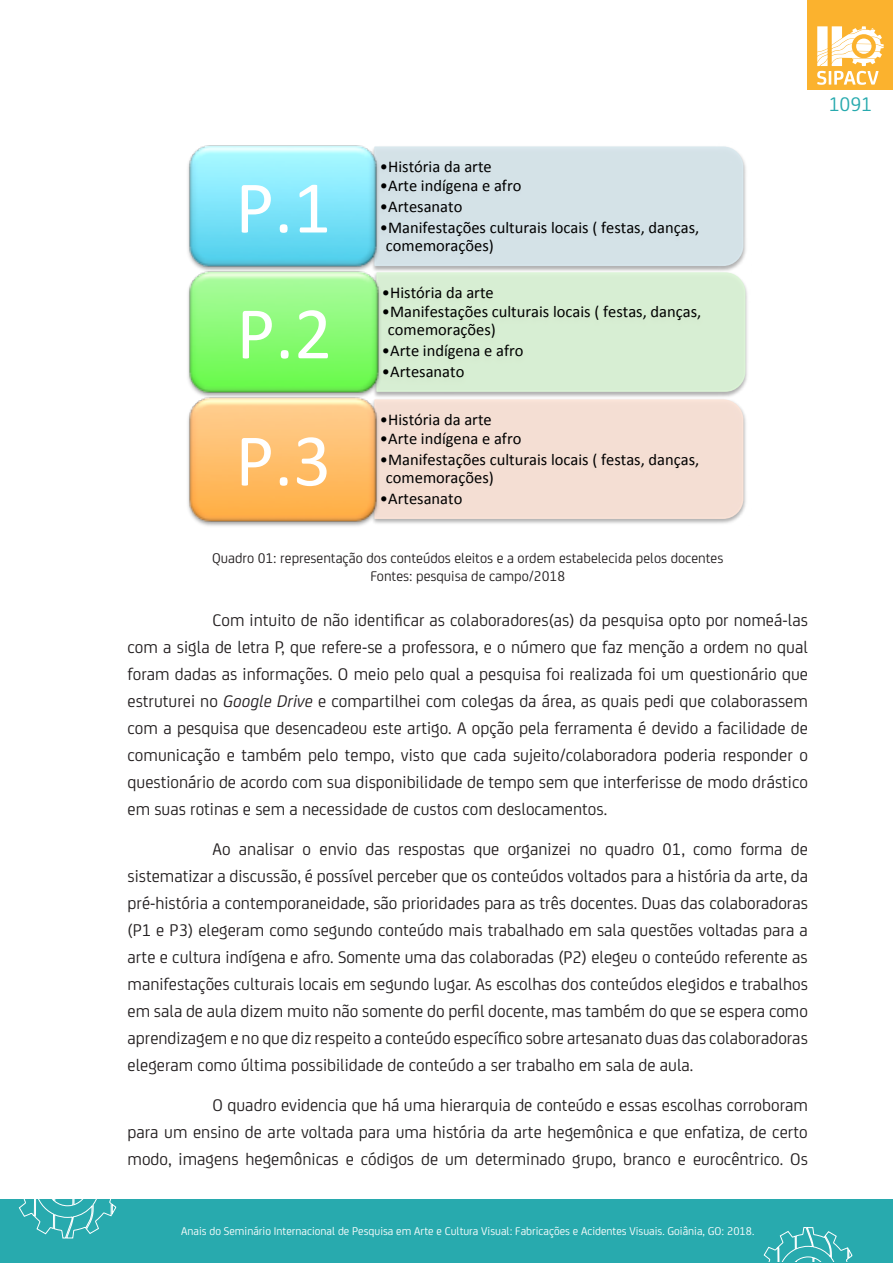
<style>
.page{position:relative;width:893px;height:1263px;background:#fff}
.page>*{position:absolute;margin:0;border:0;box-sizing:border-box;transform-origin:0 0}
.t1{font:75px "Calibri";color:#fff}
.t2{font:21px "FS Joey";color:#28aaae}
.texto_corrido{font:18px/27px "FS Joey";color:#231f20;text-align:justify}
.t3{font:16.5px/18px "Calibri";color:#000}
.titulos_imagens{font:15px "FS Joey";color:#231f20}
.t4{font:12px "FS Joey";color:#fff}
.s1{font-style:italic}
</style>
<div class="page">
<div style="left:808px;top:0;width:85px;height:89px;background:#fbb22e"></div>
<svg style="left:817px;top:26px;width:67px;height:59px"></svg>
<div style="left:0;top:1199px;width:893px;height:64px;background:#28aaae"></div>
<svg style="left:18px;top:1199px;width:99px;height:40px"></svg>
<svg style="left:763px;top:1227px;width:90px;height:35px"></svg>
<div style="left:384px;top:146px;width:360px;height:121px;background:#d4e2e7"></div>
<img style="left:188px;top:145px;width:196px;height:122px">
<img style="left:385px;top:267px;width:363px;height:128px">
<div style="left:385px;top:271px;width:361px;height:122px;background:#d7eed3"></div>
<img style="left:188px;top:267px;width:197px;height:128px">
<img style="left:384px;top:395px;width:362px;height:129px">
<div style="left:384px;top:399px;width:360px;height:121px;background:#f4ded3"></div>
<img style="left:188px;top:393px;width:196px;height:133px">
<p class="t1" style="left:235px;top:160px;width:97px">P.1</p>
<p class="t1" style="left:236px;top:286px;width:97px">P.2</p>
<p class="t1" style="left:235px;top:413px;width:97px">P.3</p>
<p class="t3" style="left:380px;top:157px;width:113px">•História da arte</p>
<p class="t3" style="left:380px;top:177px;width:143px">•Arte indígena e afro</p>
<p class="t3" style="left:380px;top:198px;width:84px">•Artesanato</p>
<p class="t3" style="left:380px;top:219px;width:321px">•Manifestações culturais locais ( festas, danças,</p>
<p class="t3" style="left:386px;top:237px;width:109px">comemorações)</p>
<p class="t3" style="left:382px;top:283px;width:113px">•História da arte</p>
<p class="t3" style="left:388px;top:303px;width:315px;text-indent:-6px">•Manifestações culturais locais ( festas, danças, comemorações)</p>
<p class="t3" style="left:382px;top:342px;width:143px">•Arte indígena e afro</p>
<p class="t3" style="left:382px;top:363px;width:84px">•Artesanato</p>
<p class="t3" style="left:380px;top:410px;width:113px">•História da arte</p>
<p class="t3" style="left:380px;top:430px;width:143px">•Arte indígena e afro</p>
<p class="t3" style="left:386px;top:451px;width:315px;text-indent:-6px">•Manifestações culturais locais ( festas, danças, comemorações)</p>
<p class="t3" style="left:380px;top:490px;width:84px">•Artesanato</p>
<p class="titulos_imagens" style="left:212px;top:548px;width:513px">Quadro 01: representação dos conteúdos eleitos e a ordem estabelecida pelos docentes</p>
<p class="titulos_imagens" style="left:370px;top:566px;width:196px">Fontes: pesquisa de campo/2018</p>
<p class="texto_corrido" style="left:128px;top:606px;width:682px;text-indent:85px">Com intuito de não identificar as colaboradores(as) da pesquisa opto por nomeá-las com a sigla de letra P, que refere-se a professora, e o número que faz menção a ordem no qual foram dadas as informações. O meio pelo qual a pesquisa foi realizada foi um questionário que estruturei no <span class="s1">Google Drive</span> e compartilhei com colegas da área, as quais pedi que colaborassem com a pesquisa que desencadeou este artigo. A opção pela ferramenta é devido a facilidade de comunicação e também pelo tempo, visto que cada sujeito/colaboradora poderia responder o questionário de acordo com sua disponibilidade de tempo sem que interferisse de modo drástico em suas rotinas e sem a necessidade de custos com deslocamentos.</p>
<p class="texto_corrido" style="left:128px;top:835px;width:682px;text-indent:85px">Ao analisar o envio das respostas que organizei no quadro 01, como forma de sistematizar a discussão, é possível perceber que os conteúdos voltados para a história da arte, da pré-história a contemporaneidade, são prioridades para as três docentes. Duas das colaboradoras (P1 e P3) elegeram como segundo conteúdo mais trabalhado em sala questões voltadas para a arte e cultura indígena e afro. Somente uma das colaboradas (P2) elegeu o conteúdo referente as manifestações culturais locais em segundo lugar. As escolhas dos conteúdos elegidos e trabalhos em sala de aula dizem muito não somente do perfil docente, mas também do que se espera como aprendizagem e no que diz respeito a conteúdo específico sobre artesanato duas das colaboradoras elegeram como última possibilidade de conteúdo a ser trabalho em sala de aula.</p>
<p class="texto_corrido" style="left:128px;top:1090px;width:682px;text-indent:85px">O quadro evidencia que há uma hierarquia de conteúdo e essas escolhas corroboram para um ensino de arte voltada para uma história da arte hegemônica e que enfatiza, de certo modo, imagens hegemônicas e códigos de um determinado grupo, branco e eurocêntrico. Os</p>
<p class="t2" style="left:829px;top:90px;width:45px">1091</p>
<p class="t4" style="left:181px;top:1223px;width:575px">Anais do Seminário Internacional de Pesquisa em Arte e Cultura Visual: Fabricações e Acidentes Visuais. Goiânia, GO: 2018.</p>
</div>
